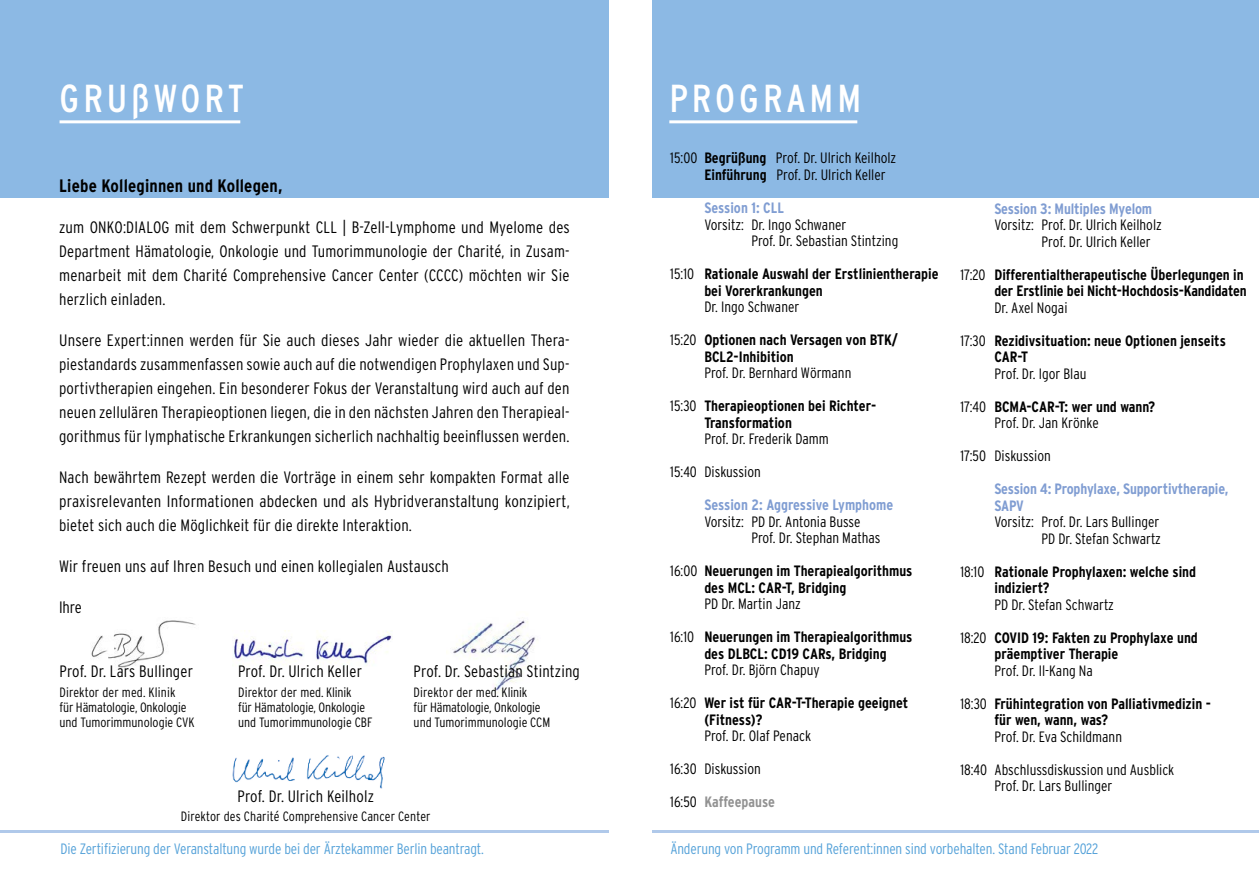
<style>
.page{position:relative;width:1259px;height:893px;background:#fff}
.page>*{position:absolute;margin:0;border:0;box-sizing:border-box;transform-origin:0 0}
.t1{font:condensed 39px "Interstate";letter-spacing:.1em;color:#fff}
.t2{font:700 condensed 18px "Interstate";letter-spacing:.01em;color:#000}
.t3{font:300 condensed 16.5px/24px "Interstate";letter-spacing:.01em;color:#000;text-align:justify}
.t4{font:700 condensed 15px/16.5px "Interstate";color:#000}
.t5{font:300 condensed 15px/16.5px "Interstate";color:#000}
.t6{font:300 condensed 15px "Interstate";letter-spacing:-.01em;color:#55a2d9}
.t7{font:700 condensed 15px/16.5px "Interstate";letter-spacing:-.01em;color:#809dd2}
.t8{font:700 condensed 15px "Interstate";color:#929292}
.t9{font:300 condensed 13.5px "Interstate";color:#000}
.s1{font-weight:700}
.s2{font-weight:300}
.s3{font-weight:300;color:#000}
</style>
<div class="page">
<div style="left:0;top:0;width:1259px;height:198px;background:#8cb9e4"></div>
<hr style="left:0;top:830px;width:1259px;height:3px;background:#b0c9ea">
<img style="left:91px;top:620px;width:105px;height:48px">
<div style="left:609px;top:0;width:42px;height:893px;background:#fff"></div>
<img style="left:233px;top:631px;width:160px;height:35px">
<img style="left:453px;top:620px;width:85px;height:74px">
<hr style="left:669px;top:120px;width:188px;height:3px;background:#fff">
<hr style="left:60px;top:120px;width:180px;height:3px;background:#fff">
<img style="left:233px;top:755px;width:152px;height:34px">
<h1 class="t1" style="left:60px;top:76px;width:186px">GRUßWORT</h1>
<p class="t2" style="left:59px;top:175px;width:225px">Liebe Kolleginnen und Kollegen,</p>
<p class="t3" style="left:59px;top:215px;width:512px">zum ONKO:DIALOG mit dem Schwerpunkt CLL | B-Zell-Lymphome und Myelome des Department Hämatologie, Onkologie und Tumorimmunologie der Charité, in Zusam&shy;menarbeit mit dem Charité Comprehensive Cancer Center (CCCC) möchten wir Sie herzlich einladen.</p>
<p class="t3" style="left:59px;top:328px;width:512px">Unsere Expert:innen werden für Sie auch dieses Jahr wieder die aktuellen Thera&shy;piestandards zusammenfassen sowie auch auf die notwendigen Prophylaxen und Sup&shy;portivtherapien eingehen. Ein besonderer Fokus der Veranstaltung wird auch auf den neuen zellulären Therapieoptionen liegen, die in den nächsten Jahren den Therapieal&shy;gorithmus für lymphatische Erkrankungen sicherlich nachhaltig beeinflussen werden.</p>
<p class="t3" style="left:59px;top:465px;width:512px">Nach bewährtem Rezept werden die Vorträge in einem sehr kompakten Format alle praxisrelevanten Informationen abdecken und als Hybridveranstaltung konzipiert, bietet sich auch die Möglichkeit für die direkte Interaktion.</p>
<p class="t3" style="left:59px;top:554px;width:391px">Wir freuen uns auf Ihren Besuch und einen kollegialen Austausch</p>
<p class="t3" style="left:59px;top:595px;width:24px">Ihre</p>
<p class="t3" style="left:60px;top:659px;width:135px">Prof. Dr. Lars Bullinger</p>
<p class="t3" style="left:238px;top:659px;width:125px">Prof. Dr. Ulrich Keller</p>
<p class="t3" style="left:414px;top:659px;width:168px">Prof. Dr. Sebastian Stintzing</p>
<p class="t9" style="left:60px;top:684px;width:118px">Direktor der med. Klinik</p>
<p class="t9" style="left:238px;top:684px;width:115px">Direktor der med. Klinik</p>
<p class="t9" style="left:414px;top:684px;width:115px">Direktor der med. Klinik</p>
<p class="t9" style="left:60px;top:699px;width:129px">für Hämatologie, Onkologie</p>
<p class="t9" style="left:238px;top:699px;width:129px">für Hämatologie, Onkologie</p>
<p class="t9" style="left:414px;top:699px;width:129px">für Hämatologie, Onkologie</p>
<p class="t9" style="left:60px;top:714px;width:137px">und Tumorimmunologie CVK</p>
<p class="t9" style="left:238px;top:714px;width:136px">und Tumorimmunologie CBF</p>
<p class="t9" style="left:414px;top:714px;width:138px">und Tumorimmunologie CCM</p>
<p class="t3" style="left:237px;top:784px;width:138px">Prof. Dr. Ulrich Keilholz</p>
<p class="t9" style="left:181px;top:808px;width:251px">Direktor des Charité Comprehensive Cancer Center</p>
<p class="t6" style="left:60px;top:840px;width:425px">Die Zertifizierung der Veranstaltung wurde bei der Ärztekammer Berlin beantragt.</p>
<h1 class="t1" style="left:669px;top:76px;width:193px">PROGRAMM</h1>
<p class="t5" style="left:704px;top:149px;width:193px;text-indent:-34px">15:00 <span class="s1">Begrüßung</span> Prof. Dr. Ulrich Keilholz<br><span class="s1">Einführung</span> Prof. Dr. Ulrich Keller</p>
<p class="t7" style="left:704px;top:199px;width:81px">Session 1: CLL</p>
<p class="t5" style="left:751px;top:216px;width:148px;text-indent:-47px">Vorsitz: Dr. Ingo Schwaner<br>Prof. Dr. Sebastian Stintzing</p>
<p class="t4" style="left:704px;top:265px;width:236px;text-indent:-34px"><span class="s2">15:10</span> Rationale Auswahl der Erstlinientherapie bei Vorerkrankungen</p>
<p class="t5" style="left:704px;top:298px;width:96px">Dr. Ingo Schwaner</p>
<p class="t4" style="left:704px;top:331px;width:195px;text-indent:-34px"><span class="s2">15:20</span> Optionen nach Versagen von BTK/<br>BCL2-Inhibition</p>
<p class="t5" style="left:704px;top:364px;width:149px">Prof. Dr. Bernhard Wörmann</p>
<p class="t4" style="left:704px;top:397px;width:173px;text-indent:-34px"><span class="s2">15:30</span> Therapieoptionen bei Richter-<br>Transformation</p>
<p class="t5" style="left:704px;top:430px;width:126px">Prof. Dr. Frederik Damm</p>
<p class="t5" style="left:670px;top:463px;width:92px">15:40 Diskussion</p>
<p class="t7" style="left:704px;top:496px;width:190px">Session 2: Aggressive Lymphome</p>
<p class="t5" style="left:751px;top:513px;width:131px;text-indent:-47px">Vorsitz: PD Dr. Antonia Busse<br>Prof. Dr. Stephan Mathas</p>
<p class="t4" style="left:704px;top:562px;width:210px;text-indent:-34px"><span class="s2">16:00</span> Neuerungen im Therapiealgorithmus des MCL: CAR-T, Bridging</p>
<p class="t5" style="left:704px;top:595px;width:98px">PD Dr. Martin Janz</p>
<p class="t4" style="left:670px;top:628px;width:244px;text-align:center"><span class="s2">16:10</span> Neuerungen im Therapiealgorithmus des DLBCL: CD19 CARs, Bridging</p>
<p class="t5" style="left:704px;top:661px;width:117px">Prof. Dr. Björn Chapuy</p>
<p class="t4" style="left:704px;top:694px;width:205px;text-indent:-34px"><span class="s2">16:20</span> Wer ist für CAR-T-Therapie geeignet (Fitness)?</p>
<p class="t5" style="left:704px;top:727px;width:108px">Prof. Dr. Olaf Penack</p>
<p class="t5" style="left:670px;top:760px;width:92px">16:30 Diskussion</p>
<p class="t8" style="left:670px;top:793px;width:106px"><span class="s3">16:50</span> Kaffeepause</p>
<p class="t7" style="left:994px;top:200px;width:159px">Session 3: Multiples Myelom</p>
<p class="t5" style="left:1041px;top:216px;width:122px;text-indent:-47px">Vorsitz: Prof. Dr. Ulrich Keilholz<br>Prof. Dr. Ulrich Keller</p>
<p class="t4" style="left:960px;top:266px;width:288px;text-align:right"><span class="s2">17:20</span> Differentialtherapeutische Überlegungen in der Erstlinie bei Nicht-Hochdosis-Kandidaten</p>
<p class="t5" style="left:994px;top:299px;width:75px">Dr. Axel Nogai</p>
<p class="t4" style="left:994px;top:332px;width:233px;text-indent:-34px"><span class="s2">17:30</span> Rezidivsituation: neue Optionen jenseits<br>CAR-T</p>
<p class="t5" style="left:994px;top:365px;width:94px">Prof. Dr. Igor Blau</p>
<p class="t5" style="left:994px;top:398px;width:162px;text-indent:-34px">17:40 <span class="s1">BCMA-CAR-T: wer und wann?<br></span>Prof. Dr. Jan Krönke</p>
<p class="t5" style="left:960px;top:447px;width:92px">17:50 Diskussion</p>
<p class="t7" style="left:994px;top:481px;width:235px">Session 4: Prophylaxe, Supportivtherapie,<br>SAPV</p>
<p class="t5" style="left:994px;top:513px;width:168px;text-align:right">Vorsitz: Prof. Dr. Lars Bullinger<br>PD Dr. Stefan Schwartz</p>
<p class="t4" style="left:994px;top:563px;width:203px;text-indent:-34px"><span class="s2">18:10</span> Rationale Prophylaxen: welche sind indiziert?</p>
<p class="t5" style="left:994px;top:596px;width:121px">PD Dr. Stefan Schwartz</p>
<p class="t4" style="left:994px;top:629px;width:205px;text-indent:-34px"><span class="s2">18:20</span> COVID 19: Fakten zu Prophylaxe und präemptiver Therapie</p>
<p class="t5" style="left:994px;top:662px;width:100px">Prof. Dr. Il-Kang Na</p>
<p class="t4" style="left:994px;top:695px;width:218px;text-indent:-34px"><span class="s2">18:30</span> Frühintegration von Palliativmedizin - für wen, wann, was?</p>
<p class="t5" style="left:994px;top:728px;width:129px">Prof. Dr. Eva Schildmann</p>
<p class="t5" style="left:994px;top:761px;width:181px;text-indent:-34px">18:40 Abschlussdiskussion und Ausblick<br>Prof. Dr. Lars Bullinger</p>
<p class="t6" style="left:670px;top:840px;width:429px">Änderung von Programm und Referent:innen sind vorbehalten. Stand Februar 2022</p>
</div>
